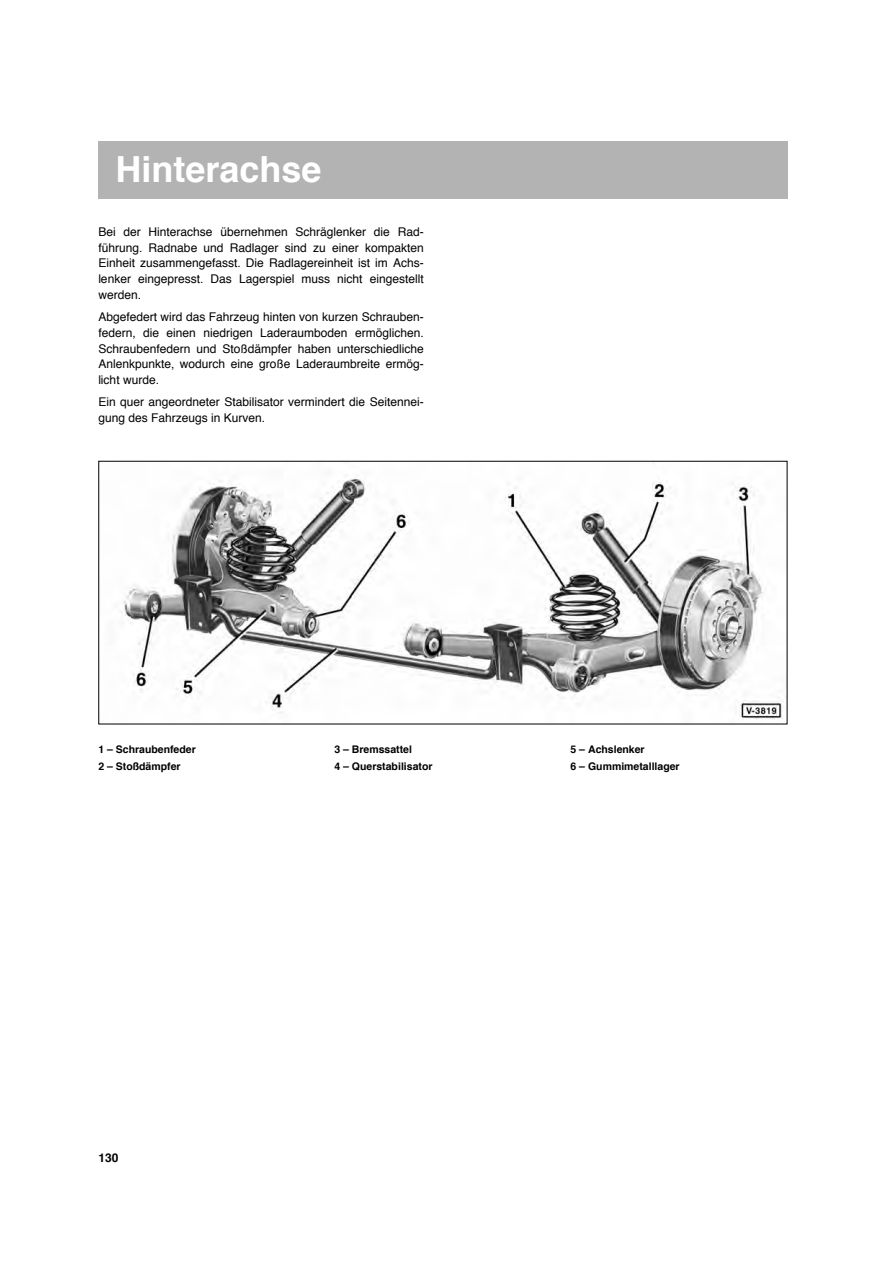
<style>
.page{position:relative;width:893px;height:1263px;background:#fff}
.page>*{position:absolute;margin:0;border:0;box-sizing:border-box;transform-origin:0 0}
.t1{font:700 36px "Helvetica";color:#fff}
.t2{font:12px/15.9px "Helvetica";color:#000;text-align:justify}
.t3{font:700 12px "Helvetica";color:#000}
.t4{font:700 10.5px/17px "Helvetica";color:#000}
</style>
<div class="page">
<div style="left:98px;top:142px;width:689px;height:57px;background:#b3b3b3"></div>
<img style="left:121px;top:475px;width:663px;height:244px">
<h1 class="t1" style="left:115px;top:154px;width:207px">Hinterachse</h1>
<p class="t2" style="left:98px;top:224px;width:327px">Bei der Hinterachse übernehmen Schräglenker die Rad&shy;führung. Radnabe und Radlager sind zu einer kompakten Einheit zusammengefasst. Die Radlagereinheit ist im Achs&shy;lenker eingepresst. Das Lagerspiel muss nicht eingestellt werden.</p>
<p class="t2" style="left:98px;top:309px;width:327px">Abgefedert wird das Fahrzeug hinten von kurzen Schrauben&shy;federn, die einen niedrigen Laderaumboden ermöglichen.<br>Schraubenfedern und Stoßdämpfer haben unterschiedliche Anlenkpunkte, wodurch eine große Laderaumbreite ermög&shy;licht wurde.</p>
<p class="t2" style="left:98px;top:394px;width:327px">Ein quer angeordneter Stabilisator vermindert die Seitennei&shy;gung des Fahrzeugs in Kurven.</p>
<p class="t4" style="left:98px;top:742px;width:99px">1 – Schraubenfeder<br>2 – Stoßdämpfer</p>
<p class="t4" style="left:334px;top:742px;width:100px">3 – Bremssattel<br>4 – Querstabilisator</p>
<p class="t4" style="left:570px;top:742px;width:111px">5 – Achslenker<br>6 – Gummimetalllager</p>
<p class="t3" style="left:98px;top:1153px;width:22px">130</p>
</div>
